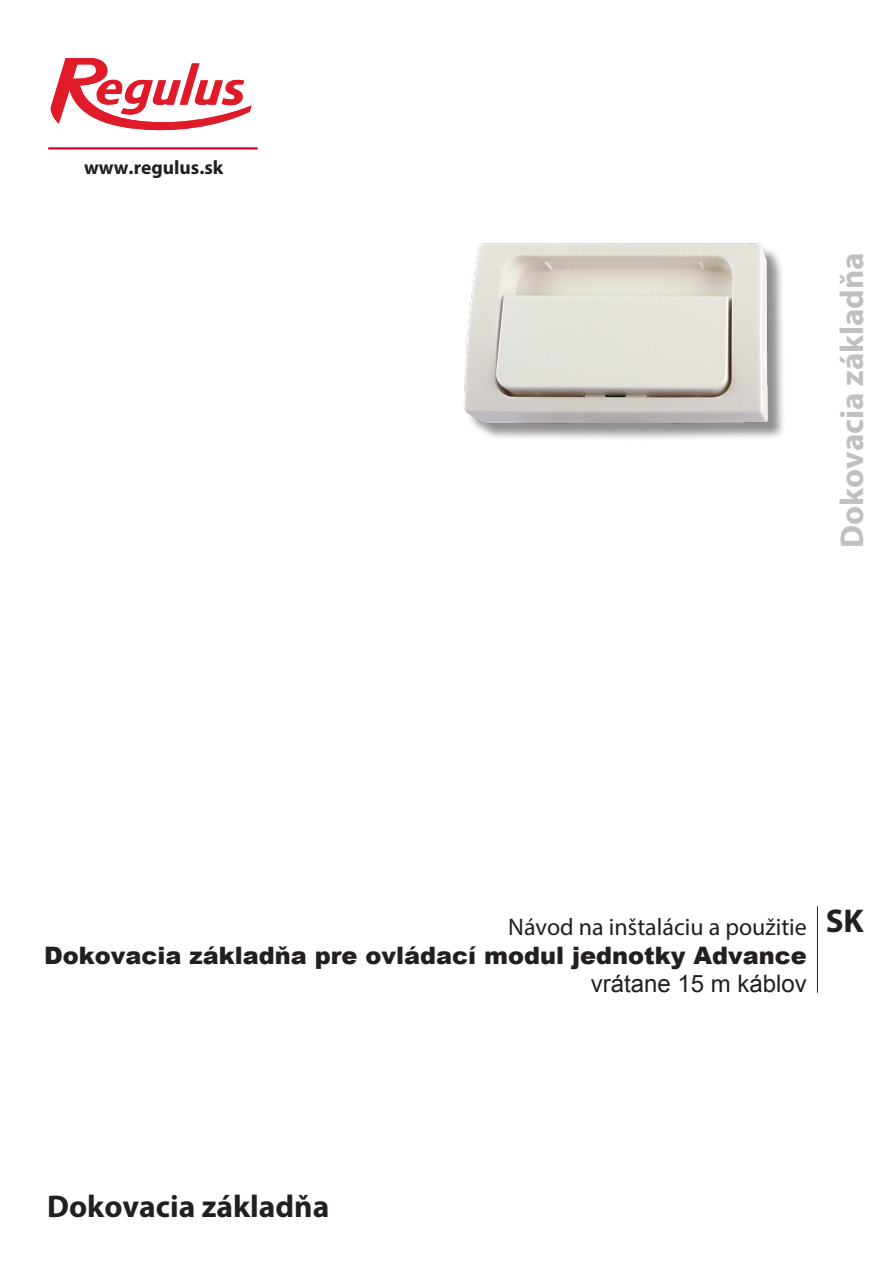
<style>
.page{position:relative;width:893px;height:1263px;background:#fff}
.page>*{position:absolute;margin:0;border:0;box-sizing:border-box;transform-origin:0 0}
.t1{font:700 33px "Myriad Pro";color:#c0c0c0}
.t2{font:700 33px "Myriad Pro";color:#231f20}
.t3{font:700 31.5px "Myriad Pro";color:#231f20}
.t4{font:900 24px/28.8px "Arial";color:#231f20;text-align:right}
.t5{font:24px "Myriad Pro";color:#231f20}
.t6{font:700 19.5px "Myriad Pro";color:#231f20}
.s1{font-weight:400}
</style>
<div class="page">
<hr style="left:48px;top:147px;width:210px;height:3px;background:#d6002d">
<hr style="left:817px;top:906px;width:1px;height:87px;background:#231f20">
<div style="left:467px;top:246px;width:319px;height:196px;background:#231f20;opacity:.5"></div>
<img style="left:463px;top:243px;width:309px;height:184px">
<svg style="left:50px;top:58px;width:202px;height:72px"></svg>
<p class="t6" style="left:84px;top:155px;width:141px">www.regulus.sk</p>
<p class="t1" style="left:830px;top:548px;width:297px;rotate:-90deg">Dokovacia základňa</p>
<p class="t5" style="left:508px;top:912px;width:300px">Návod na inštaláciu a použitie</p>
<p class="t2" style="left:826px;top:899px;width:40px">SK</p>
<p class="t4" style="left:44px;top:940px;width:764px">Dokovacia základňa pre ovládací modul jednotky Advance <span class="s1">vrátane 15 m káblov</span></p>
<p class="t3" style="left:47px;top:1185px;width:284px">Dokovacia základňa</p>
</div>
